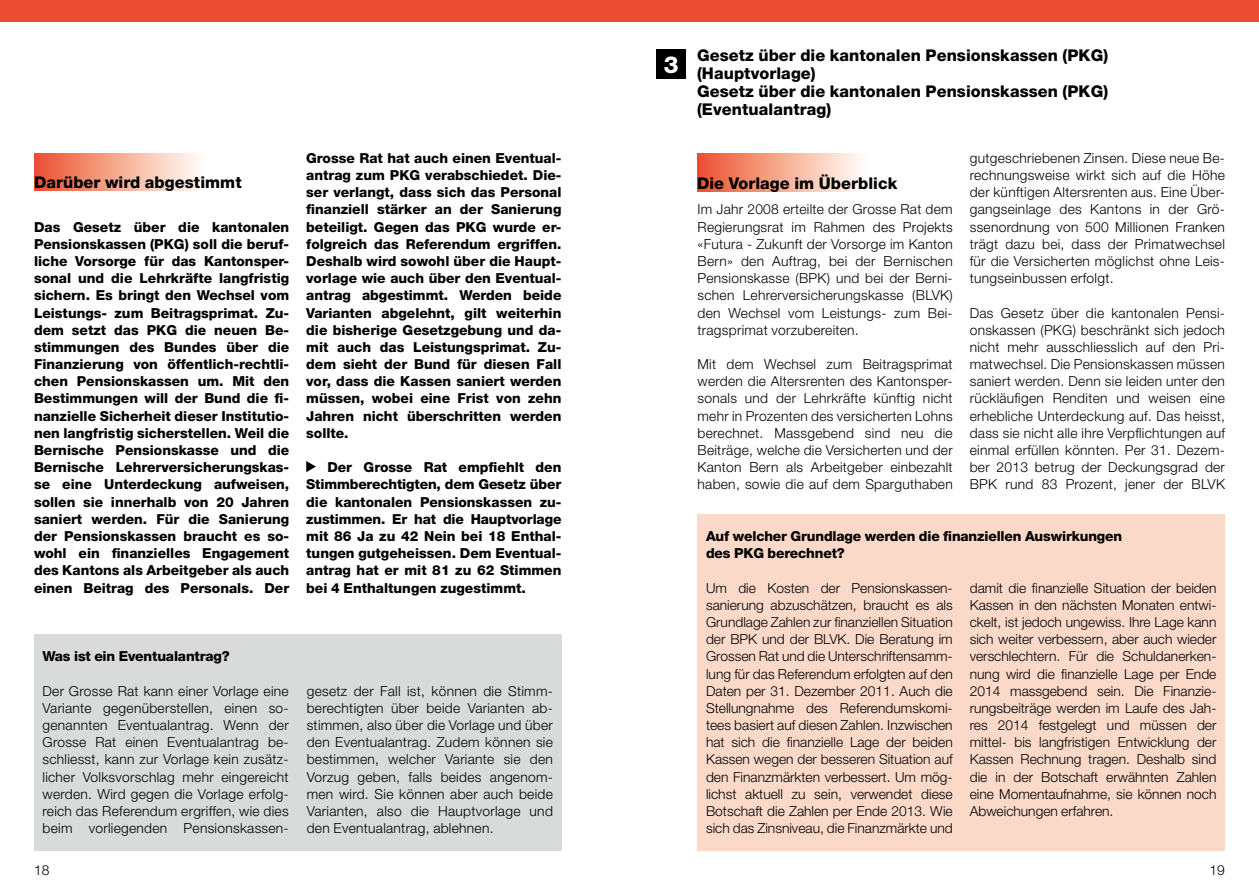
<style>
.page{position:relative;width:1259px;height:893px;background:#fff}
.page>*{position:absolute;margin:0;border:0;box-sizing:border-box;transform-origin:0 0}
.t1{font:800 23.4px "Helvetica Neue LT Pro";color:#fff}
.t2{font:800 16.2px/17.9px "Helvetica Neue LT Pro";letter-spacing:.005em;color:#000}
.t3{font:300 13.8px/17.2px "Helvetica Neue LT Pro";letter-spacing:.02em;color:#000;text-align:justify}
.t4{font:800 13.8px/17.2px "Helvetica Neue LT Pro";color:#000;text-align:justify}
</style>
<div class="page">
<div style="left:0;top:0;width:629px;height:21px;background:#ea4d33"></div>
<div style="left:629px;top:0;width:630px;height:21px;background:#ea4d33"></div>
<div style="left:34px;top:153px;width:170px;height:37px;background:linear-gradient(to right,#ea532d,#fffff9)"></div>
<svg style="left:306px;top:461px;width:10px;height:11px"></svg>
<div style="left:34px;top:634px;width:527px;height:216px;background:#d9dada"></div>
<div style="left:697px;top:153px;width:170px;height:38px;background:linear-gradient(to right,#ea532d,#fffff9)"></div>
<div style="left:697px;top:514px;width:528px;height:336px;background:#fbd9c9"></div>
<div style="left:656px;top:50px;width:30px;height:29px;background:#000"></div>
<p class="t2" style="left:34px;top:174px;width:209px">Darüber wird abgestimmt</p>
<p class="t4" style="left:34px;top:218px;width:257px">Das Gesetz über die kantonalen Pensionskassen (PKG) soll die beruf&shy;liche Vorsorge für das Kantonsper&shy;sonal und die Lehrkräfte langfristig sichern. Es bringt den Wechsel vom Leistungs- zum Beitragsprimat. Zu&shy;dem setzt das PKG die neuen Be&shy;stimmungen des Bundes über die Finanzierung von öffentlich-rechtli&shy;chen Pensionskassen um. Mit den Bestimmungen will der Bund die fi&shy;nanzielle Sicherheit dieser Institutio&shy;nen langfristig sicherstellen. Weil die Bernische Pensionskasse und die Bernische Lehrerversicherungskas&shy;se eine Unterdeckung aufweisen, sollen sie innerhalb von 20 Jahren saniert werden. Für die Sanierung der Pensionskassen braucht es so&shy;wohl ein finanzielles Engagement des Kantons als Arbeitgeber als auch einen Beitrag des Personals. Der</p>
<p class="t4" style="left:306px;top:149px;width:257px">Grosse Rat hat auch einen Eventual&shy;antrag zum PKG verabschiedet. Die&shy;ser verlangt, dass sich das Personal finanziell stärker an der Sanierung beteiligt. Gegen das PKG wurde er&shy;folgreich das Referendum ergriffen.<br>Deshalb wird sowohl über die Haupt&shy;vorlage wie auch über den Eventual&shy;antrag abgestimmt. Werden beide Varianten abgelehnt, gilt weiterhin die bisherige Gesetzgebung und da&shy;mit auch das Leistungsprimat. Zu&shy;dem sieht der Bund für diesen Fall vor, dass die Kassen saniert werden müssen, wobei eine Frist von zehn Jahren nicht überschritten werden sollte.</p>
<p class="t4" style="left:306px;top:459px;width:257px;text-indent:21px">Der Grosse Rat empfiehlt den Stimmberechtigten, dem Gesetz über die kantonalen Pensionskassen zu&shy;zustimmen. Er hat die Hauptvorlage mit 86 Ja zu 42 Nein bei 18 Enthal&shy;tungen gutgeheissen. Dem Eventual&shy;antrag hat er mit 81 zu 62 Stimmen bei 4 Enthaltungen zugestimmt.</p>
<p class="t4" style="left:43px;top:648px;width:189px">Was ist ein Eventualantrag?</p>
<p class="t3" style="left:43px;top:682px;width:248px">Der Grosse Rat kann einer Vorlage eine Variante gegenüberstellen, einen so&shy;genannten Eventualantrag. Wenn der Grosse Rat einen Eventualantrag be&shy;schliesst, kann zur Vorlage kein zusätz&shy;licher Volksvorschlag mehr eingereicht werden. Wird gegen die Vorlage erfolg&shy;reich das Referendum ergriffen, wie dies beim vorliegenden Pensionskassen-</p>
<p class="t3" style="left:307px;top:682px;width:248px">gesetz der Fall ist, können die Stimm&shy;berechtigten über beide Varianten ab&shy;stimmen, also über die Vorlage und über den Eventualantrag. Zudem können sie bestimmen, welcher Variante sie den Vorzug geben, falls beides angenom&shy;men wird. Sie können aber auch beide Varianten, also die Hauptvorlage und den Eventualantrag, ablehnen.</p>
<h1 class="t1" style="left:664px;top:51px;width:16px">3</h1>
<p class="t2" style="left:697px;top:47px;width:413px">Gesetz über die kantonalen Pensionskassen (PKG) (Hauptvorlage)<br>Gesetz über die kantonalen Pensionskassen (PKG) (Eventualantrag)</p>
<p class="t2" style="left:697px;top:175px;width:202px">Die Vorlage im Überblick</p>
<p class="t3" style="left:697px;top:201px;width:257px">Im Jahr 2008 erteilte der Grosse Rat dem Regierungsrat im Rahmen des Projekts «Futura - Zukunft der Vorsorge im Kanton Bern» den Auftrag, bei der Bernischen Pensionskasse (BPK) und bei der Berni&shy;schen Lehrerversicherungskasse (BLVK) den Wechsel vom Leistungs- zum Bei&shy;tragsprimat vorzubereiten.</p>
<p class="t3" style="left:697px;top:355px;width:257px">Mit dem Wechsel zum Beitragsprimat werden die Altersrenten des Kantonsper&shy;sonals und der Lehrkräfte künftig nicht mehr in Prozenten des versicherten Lohns berechnet. Massgebend sind neu die Beiträge, welche die Versicherten und der Kanton Bern als Arbeitgeber einbezahlt haben, sowie die auf dem Sparguthaben</p>
<p class="t3" style="left:969px;top:149px;width:257px">gutgeschriebenen Zinsen. Diese neue Be&shy;rechnungsweise wirkt sich auf die Höhe der künftigen Altersrenten aus. Eine Über&shy;gangseinlage des Kantons in der Grö&shy;ssenordnung von 500 Millionen Franken trägt dazu bei, dass der Primatwechsel für die Versicherten möglichst ohne Leis&shy;tungseinbussen erfolgt.</p>
<p class="t3" style="left:969px;top:304px;width:257px">Das Gesetz über die kantonalen Pensi&shy;onskassen (PKG) beschränkt sich jedoch nicht mehr ausschliesslich auf den Pri&shy;matwechsel. Die Pensionskassen müssen saniert werden. Denn sie leiden unter den rückläufigen Renditen und weisen eine erhebliche Unterdeckung auf. Das heisst, dass sie nicht alle ihre Verpflichtungen auf einmal erfüllen könnten. Per 31. Dezem&shy;ber 2013 betrug der Deckungsgrad der BPK rund 83 Prozent, jener der BLVK</p>
<p class="t4" style="left:706px;top:527px;width:418px">Auf welcher Grundlage werden die finanziellen Auswirkungen des PKG berechnet?</p>
<p class="t3" style="left:706px;top:579px;width:248px">Um die Kosten der Pensionskassen&shy;sanierung abzuschätzen, braucht es als Grundlage Zahlen zur finanziellen Situation der BPK und der BLVK. Die Beratung im Grossen Rat und die Unterschriftensamm&shy;lung für das Referendum erfolgten auf den Daten per 31. Dezember 2011. Auch die Stellungnahme des Referendumskomi&shy;tees basiert auf diesen Zahlen. Inzwischen hat sich die finanzielle Lage der beiden Kassen wegen der besseren Situation auf den Finanzmärkten verbessert. Um mög&shy;lichst aktuell zu sein, verwendet diese Botschaft die Zahlen per Ende 2013. Wie sich das Zinsniveau, die Finanzmärkte und</p>
<p class="t3" style="left:969px;top:579px;width:248px">damit die finanzielle Situation der beiden Kassen in den nächsten Monaten entwi&shy;ckelt, ist jedoch ungewiss. Ihre Lage kann sich weiter verbessern, aber auch wieder verschlechtern. Für die Schuldanerken&shy;nung wird die finanzielle Lage per Ende 2014 massgebend sein. Die Finanzie&shy;rungsbeiträge werden im Laufe des Jah&shy;res 2014 festgelegt und müssen der mittel- bis langfristigen Entwicklung der Kassen Rechnung tragen. Deshalb sind die in der Botschaft erwähnten Zahlen eine Momentaufnahme, sie können noch Abweichungen erfahren.</p>
<p class="t3" style="left:34px;top:861px;width:17px">18</p>
<p class="t3" style="left:1209px;top:861px;width:17px">19</p>
</div>
